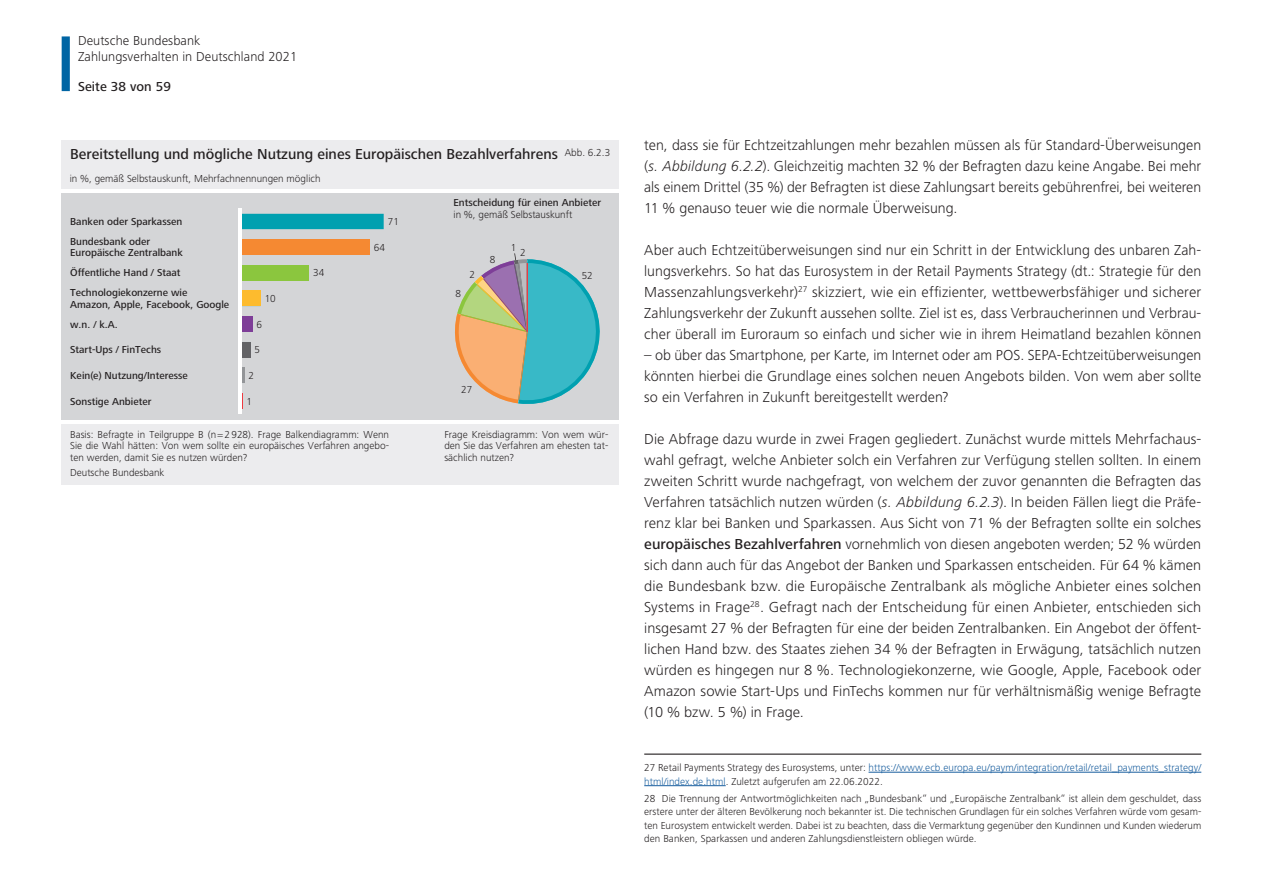
<style>
.page{position:relative;width:1263px;height:893px;background:#fff}
.page>*{position:absolute;margin:0;border:0;box-sizing:border-box;transform-origin:0 0}
.Copy_P{font:300 15px/21px "Frutiger Next LTCE";color:#231f20;text-align:justify}
.t1{font:500 15px "Frutiger Next LTCE";color:#231f20}
.t2{font:300 13.5px/15.1px "Frutiger Next LTCE";letter-spacing:.005em;color:#231f20}
.t3{font:500 13.5px "Frutiger Next LTCE";letter-spacing:.005em;color:#231f20}
.Fußnoten{font:300 10.5px/11.4px "Frutiger Next LTCE";color:#231f20;text-align:justify}
.t4{font:500 10.5px/11.4px "Frutiger Next LTCE";color:#231f20}
.Fußnoten-2{font:300 10.5px/13.5px "Frutiger Next LTCE";letter-spacing:.005em;color:#175d9e}
.s1{font-weight:300}
.s2{font-style:italic}
.s3{font-weight:500}
.s4{color:#231f20}
</style>
<div class="page">
<div style="left:62px;top:36px;width:8px;height:55px;background:#0065a4"></div>
<hr style="left:644px;top:753px;width:557px;height:2px;background:#231f20">
<hr style="left:868px;top:772px;width:333px;height:1px;background:#175d9e">
<hr style="left:644px;top:785px;width:82px;height:1px;background:#175d9e">
<div style="left:62px;top:140px;width:557px;height:345px;background:#ececee"></div>
<div style="left:62px;top:191px;width:557px;height:231px;background:#d4d5d7"></div>
<hr style="left:62px;top:189px;width:557px;height:3px;background:#fff">
<hr style="left:62px;top:421px;width:557px;height:3px;background:#fff">
<svg style="left:455px;top:253px;width:145px;height:151px"></svg>
<svg style="left:242px;top:214px;width:142px;height:195px"></svg>
<hr style="left:239px;top:209px;width:3px;height:205px;background:#fff">
<p class="t2" style="left:78px;top:33px;width:221px">Deutsche Bundesbank<br>Zahlungsverhalten in Deutschland 2021</p>
<p class="t3" style="left:78px;top:79px;width:94px">Seite 38 von 59</p>
<p class="t1" style="left:70px;top:148px;width:489px">Bereitstellung und mögliche Nutzung eines Europäischen Bezahlverfahrens</p>
<p class="Fußnoten" style="left:565px;top:148px;width:47px">Abb. 6.2.3</p>
<p class="Fußnoten" style="left:70px;top:174px;width:252px">in %, gemäß Selbstauskunft, Mehrfachnennungen möglich</p>
<p class="t4" style="left:70px;top:217px;width:114px">Banken oder Sparkassen</p>
<p class="t4" style="left:70px;top:237px;width:114px">Bundesbank oder<br>Europäische Zentralbank</p>
<p class="t4" style="left:70px;top:268px;width:112px">Öffentliche Hand / Staat</p>
<p class="t4" style="left:70px;top:288px;width:161px">Technologiekonzerne wie<br>Amazon, Apple, Facebook, Google</p>
<p class="t4" style="left:70px;top:319px;width:49px">w.n. / k.A.</p>
<p class="t4" style="left:70px;top:345px;width:93px">Start-Ups / FinTechs</p>
<p class="t4" style="left:70px;top:371px;width:119px">Kein(e) Nutzung/Interesse</p>
<p class="t4" style="left:70px;top:396px;width:83px">Sonstige Anbieter</p>
<p class="Fußnoten" style="left:265px;top:294px;width:13px">10</p>
<p class="Fußnoten" style="left:257px;top:319px;width:7px">6</p>
<p class="Fußnoten" style="left:255px;top:345px;width:7px">5</p>
<p class="Fußnoten" style="left:249px;top:371px;width:7px">2</p>
<p class="Fußnoten" style="left:247px;top:396px;width:7px">1</p>
<p class="Fußnoten" style="left:313px;top:268px;width:13px">34</p>
<p class="Fußnoten" style="left:388px;top:217px;width:13px">71</p>
<p class="Fußnoten" style="left:374px;top:242px;width:13px">64</p>
<p class="Fußnoten" style="left:70px;top:430px;width:320px">Basis: Befragte in Teilgruppe B (n = 2 928). Frage Balkendiagramm: Wenn Sie die Wahl hätten: Von wem sollte ein europäisches Verfahren angebo&shy;ten werden, damit Sie es nutzen würden?</p>
<p class="Fußnoten" style="left:70px;top:468px;width:96px">Deutsche Bundesbank</p>
<p class="t4" style="left:453px;top:198px;width:149px">Entscheidung für einen Anbieter <span class="s1">in %, gemäß Selbstauskunft</span></p>
<p class="Fußnoten" style="left:456px;top:289px;width:7px">8</p>
<p class="Fußnoten" style="left:469px;top:269px;width:7px">2</p>
<p class="Fußnoten" style="left:490px;top:254px;width:7px">8</p>
<p class="Fußnoten" style="left:511px;top:243px;width:7px">1</p>
<p class="Fußnoten" style="left:520px;top:248px;width:7px">2</p>
<p class="Fußnoten" style="left:461px;top:384px;width:13px">27</p>
<p class="Fußnoten" style="left:582px;top:271px;width:13px">52</p>
<p class="Fußnoten" style="left:444px;top:430px;width:165px">Frage Kreisdiagramm: Von wem wür&shy;den Sie das Verfahren am ehesten tat&shy;sächlich nutzen?</p>
<p class="Copy_P" style="left:644px;top:135px;width:559px">ten, dass sie für Echtzeitzahlungen mehr bezahlen müssen als für Standard-Überweisungen (<span class="s2">s. Abbildung 6.2.2</span>). Gleichzeitig machten 32 % der Befragten dazu keine Angabe. Bei mehr als einem Drittel (35 %) der Befragten ist diese Zahlungsart bereits gebührenfrei, bei weiteren 11 % genauso teuer wie die normale Überweisung.</p>
<p class="Copy_P" style="left:644px;top:240px;width:559px">Aber auch Echtzeitüberweisungen sind nur ein Schritt in der Entwicklung des unbaren Zah&shy;lungsverkehrs. So hat das Eurosystem in der Retail Payments Strategy (dt.: Strategie für den Massenzahlungsverkehr)<sup>27</sup> skizziert, wie ein effizienter, wettbewerbsfähiger und sicherer Zahlungsverkehr der Zukunft aussehen sollte. Ziel ist es, dass Verbraucherinnen und Verbrau&shy;cher überall im Euroraum so einfach und sicher wie in ihrem Heimatland bezahlen können</p>
<p class="Copy_P" style="left:644px;top:345px;width:559px">– ob über das Smartphone, per Karte, im Internet oder am POS. SEPA-Echtzeitüberweisungen könnten hierbei die Grundlage eines solchen neuen Angebots bilden. Von wem aber sollte so ein Verfahren in Zukunft bereitgestellt werden?</p>
<p class="Copy_P" style="left:644px;top:429px;width:559px">Die Abfrage dazu wurde in zwei Fragen gegliedert. Zunächst wurde mittels Mehrfachaus&shy;wahl gefragt, welche Anbieter solch ein Verfahren zur Verfügung stellen sollten. In einem zweiten Schritt wurde nachgefragt, von welchem der zuvor genannten die Befragten das Verfahren tatsächlich nutzen würden (<span class="s2">s. Abbildung 6.2.3</span>). In beiden Fällen liegt die Präfe&shy;renz klar bei Banken und Sparkassen. Aus Sicht von 71 % der Befragten sollte ein solches <span class="s3">europäisches Bezahlverfahren</span> vornehmlich von diesen angeboten werden; 52 % würden sich dann auch für das Angebot der Banken und Sparkassen entscheiden. Für 64 % kämen die Bundesbank bzw. die Europäische Zentralbank als mögliche Anbieter eines solchen Systems in Frage<sup>28</sup>. Gefragt nach der Entscheidung für einen Anbieter, entschieden sich insgesamt 27 % der Befragten für eine der beiden Zentralbanken. Ein Angebot der öffent&shy;lichen Hand bzw. des Staates ziehen 34 % der Befragten in Erwägung, tatsächlich nutzen würden es hingegen nur 8 %. Technologiekonzerne, wie Google, Apple, Facebook oder Amazon sowie Start-Ups und FinTechs kommen nur für verhältnismäßig wenige Befragte (10 % bzw. 5 %) in Frage.</p>
<p class="Fußnoten-2" style="left:644px;top:761px;width:559px"><span class="s4">27 Retail Payments Strategy des Eurosystems, unter:</span> https://www.ecb.europa.eu/paym/integration/retail/retail_payments_strategy/ html/index.de.html<span class="s4">. Zuletzt aufgerufen am 22.06.2022.</span></p>
<p class="Fußnoten" style="left:644px;top:791px;width:559px;line-height:13.5px">28 Die Trennung der Antwortmöglichkeiten nach „Bundesbank“ und „Europäische Zentralbank“ ist allein dem geschuldet, dass erstere unter der älteren Bevölkerung noch bekannter ist. Die technischen Grundlagen für ein solches Verfahren würde vom gesam&shy;ten Eurosystem entwickelt werden. Dabei ist zu beachten, dass die Vermarktung gegenüber den Kundinnen und Kunden wiederum den Banken, Sparkassen und anderen Zahlungsdienstleistern obliegen würde.</p>
</div>
